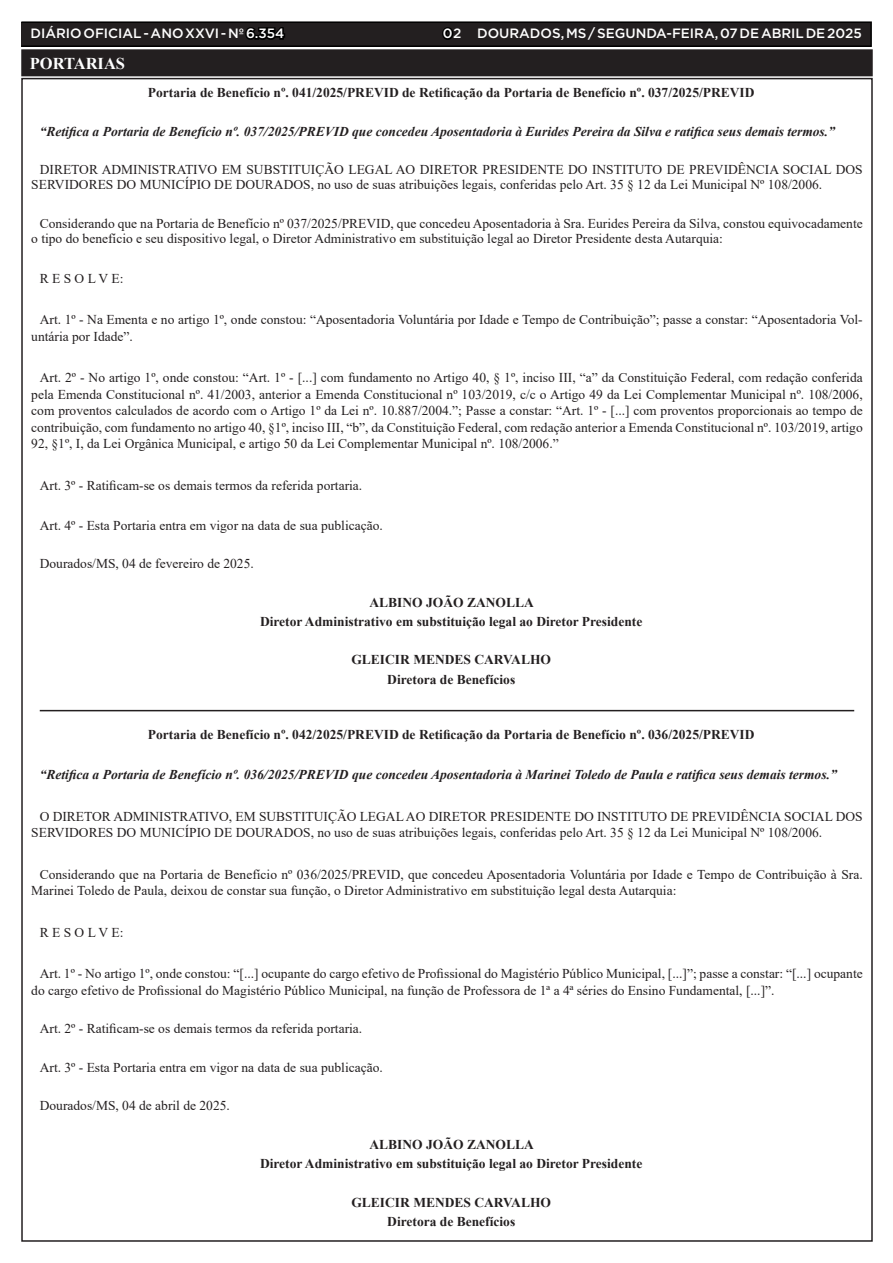
<style>
.page{position:relative;width:893px;height:1263px;background:#fff}
.page>*{position:absolute;margin:0;border:0;box-sizing:border-box;transform-origin:0 0}
.TEXTO{font:700 16.5px "Times New Roman";color:#fff}
.TEXTO-2{font:13.5px/16.5px "Times New Roman";color:#231f20}
.TEXTO-3{font:700 13.5px "Times New Roman";color:#231f20}
.TEXTO-4{font:italic 700 13.5px "Times New Roman";color:#231f20}
.t1{font:500 13.5px "Gotham";color:#fff}
.s1{color:#000}
</style>
<div class="page">
<div style="left:21px;top:22px;width:850px;height:24px;background:#231f20"></div>
<div style="left:21px;top:21px;width:851px;height:26px;border:2px solid #000"></div>
<hr style="left:40px;top:710px;width:814px;height:1px;background:#231f20">
<div style="left:23px;top:51px;width:848px;height:23px;background:#231f20"></div>
<div style="left:21px;top:49px;width:852px;height:27px;border:4px solid #231f20"></div>
<p class="t1" style="left:31px;top:25px;width:255px">DIÁRIO OFICIAL - ANO XXVI - Nº <span class="s1">6.354</span></p>
<p class="t1" style="left:443px;top:25px;width:420px"><span class="s1">0</span>2 DOURADOS, MS / SEGUNDA-FEIRA, 07 DE ABRIL DE 2025</p>
<p class="TEXTO" style="left:30px;top:52px;width:97px">PORTARIAS</p>
<p class="TEXTO-3" style="left:148px;top:83px;width:608px">Portaria de Benefício nº. 041/2025/PREVID de Retificação da Portaria de Benefício nº. 037/2025/PREVID</p>
<p class="TEXTO-4" style="left:40px;top:122px;width:797px">“Retifica a Portaria de Benefício nº. 037/2025/PREVID que concedeu Aposentadoria à Eurides Pereira da Silva e ratifica seus demais termos.”</p>
<p class="TEXTO-2" style="left:31px;top:162px;width:833px;line-height:15px;text-indent:9px">DIRETOR ADMINISTRATIVO EM SUBSTITUIÇÃO LEGAL AO DIRETOR PRESIDENTE DO INSTITUTO DE PREVIDÊNCIA SOCIAL DOS<br>SERVIDORES DO MUNICÍPIO DE DOURADOS, no uso de suas atribuições legais, conferidas pelo Art. 35 § 12 da Lei Municipal Nº 108/2006.</p>
<p class="TEXTO-2" style="left:31px;top:215px;width:833px;line-height:15px;text-indent:9px">Considerando que na Portaria de Benefício nº 037/2025/PREVID, que concedeu Aposentadoria à Sra. Eurides Pereira da Silva, constou equivocadamente o tipo do benefício e seu dispositivo legal, o Diretor Administrativo em substituição legal ao Diretor Presidente desta Autarquia:</p>
<p class="TEXTO-2" style="left:40px;top:269px;width:85px">R E S O L V E:</p>
<p class="TEXTO-2" style="left:31px;top:311px;width:833px;text-indent:9px">Art. 1º - Na Ementa e no artigo 1º, onde constou: “Aposentadoria Voluntária por Idade e Tempo de Contribuição”; passe a constar: “Aposentadoria Vol&shy;untária por Idade”.</p>
<p class="TEXTO-2" style="left:31px;top:369px;width:833px;text-align:justify;text-indent:9px">Art. 2º - No artigo 1º, onde constou: “Art. 1º - [...] com fundamento no Artigo 40, § 1º, inciso III, “a” da Constituição Federal, com redação conferida pela Emenda Constitucional nº. 41/2003, anterior a Emenda Constitucional nº 103/2019, c/c o Artigo 49 da Lei Complementar Municipal nº. 108/2006, com proventos calculados de acordo com o Artigo 1º da Lei nº. 10.887/2004.”; Passe a constar: “Art. 1º - [...] com proventos proporcionais ao tempo de contribuição, com fundamento no artigo 40, §1º, inciso III, “b”, da Constituição Federal, com redação anterior a Emenda Constitucional nº. 103/2019, artigo 92, §1º, I, da Lei Orgânica Municipal, e artigo 50 da Lei Complementar Municipal nº. 108/2006.”</p>
<p class="TEXTO-2" style="left:40px;top:476px;width:324px">Art. 3º - Ratificam-se os demais termos da referida portaria.</p>
<p class="TEXTO-2" style="left:40px;top:516px;width:345px">Art. 4º - Esta Portaria entra em vigor na data de sua publicação.</p>
<p class="TEXTO-2" style="left:40px;top:555px;width:216px">Dourados/MS, 04 de fevereiro de 2025.</p>
<p class="TEXTO-3" style="left:369px;top:592px;width:166px">ALBINO JOÃO ZANOLLA</p>
<p class="TEXTO-3" style="left:260px;top:612px;width:384px">Diretor Administrativo em substituição legal ao Diretor Presidente</p>
<p class="TEXTO-3" style="left:351px;top:650px;width:201px">GLEICIR MENDES CARVALHO</p>
<p class="TEXTO-3" style="left:387px;top:669px;width:129px">Diretora de Benefícios</p>
<p class="TEXTO-3" style="left:148px;top:725px;width:608px">Portaria de Benefício nº. 042/2025/PREVID de Retificação da Portaria de Benefício nº. 036/2025/PREVID</p>
<p class="TEXTO-4" style="left:40px;top:765px;width:798px">“Retifica a Portaria de Benefício nº. 036/2025/PREVID que concedeu Aposentadoria à Marinei Toledo de Paula e ratifica seus demais termos.”</p>
<p class="TEXTO-2" style="left:31px;top:807px;width:833px;text-indent:9px">O DIRETOR ADMINISTRATIVO, EM SUBSTITUIÇÃO LEGAL AO DIRETOR PRESIDENTE DO INSTITUTO DE PREVIDÊNCIA SOCIAL DOS<br>SERVIDORES DO MUNICÍPIO DE DOURADOS, no uso de suas atribuições legais, conferidas pelo Art. 35 § 12 da Lei Municipal Nº 108/2006.</p>
<p class="TEXTO-2" style="left:31px;top:865px;width:833px;text-indent:9px">Considerando que na Portaria de Benefício nº 036/2025/PREVID, que concedeu Aposentadoria Voluntária por Idade e Tempo de Contribuição à Sra.<br>Marinei Toledo de Paula, deixou de constar sua função, o Diretor Administrativo em substituição legal desta Autarquia:</p>
<p class="TEXTO-2" style="left:40px;top:923px;width:85px">R E S O L V E:</p>
<p class="TEXTO-2" style="left:31px;top:965px;width:833px;text-indent:9px">Art. 1º - No artigo 1º, onde constou: “[...] ocupante do cargo efetivo de Profissional do Magistério Público Municipal, [...]”; passe a constar: “[...] ocupante do cargo efetivo de Profissional do Magistério Público Municipal, na função de Professora de 1ª a 4ª séries do Ensino Fundamental, [...]”.</p>
<p class="TEXTO-2" style="left:40px;top:1020px;width:324px">Art. 2º - Ratificam-se os demais termos da referida portaria.</p>
<p class="TEXTO-2" style="left:40px;top:1058px;width:345px">Art. 3º - Esta Portaria entra em vigor na data de sua publicação.</p>
<p class="TEXTO-2" style="left:40px;top:1097px;width:192px">Dourados/MS, 04 de abril de 2025.</p>
<p class="TEXTO-3" style="left:369px;top:1134px;width:166px">ALBINO JOÃO ZANOLLA</p>
<p class="TEXTO-3" style="left:260px;top:1154px;width:384px">Diretor Administrativo em substituição legal ao Diretor Presidente</p>
<p class="TEXTO-3" style="left:351px;top:1192px;width:201px">GLEICIR MENDES CARVALHO</p>
<p class="TEXTO-3" style="left:387px;top:1211px;width:129px">Diretora de Benefícios</p>
</div>
